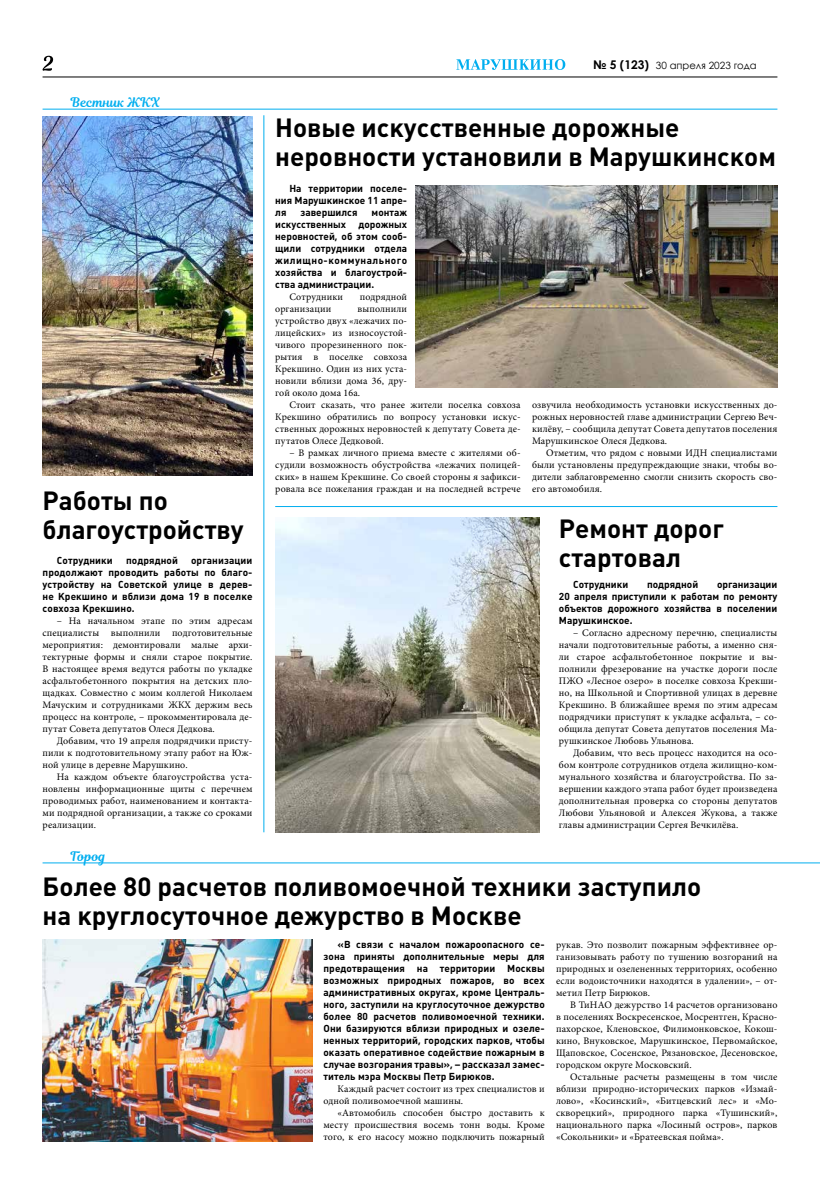
<style>
.page{position:relative;width:820px;height:1191px;background:#fff}
.page>*{position:absolute;margin:0;border:0;box-sizing:border-box;transform-origin:0 0}
.t1{font:700 26px/29px "Plumb C";color:#000}
.t2{font:13px "Magnolia Script";color:#00aeef}
.t3{font:10px/12px "Minion Pro";letter-spacing:.01em;color:#000;text-align:justify}
.t4{font:700 10px/12px "Plumb C";color:#000;text-align:justify}
.t5{font:10px "Century Gothic";color:#000}
.s1{font-weight:700;font-size:12px}
</style>
<div class="page">
<svg style="left:456px;top:59px;width:109px;height:11px"></svg>
<hr style="left:43px;top:76px;width:734px;height:1px;background:#000">
<svg style="left:43px;top:56px;width:10px;height:15px"></svg>
<img style="left:275px;top:517px;width:264px;height:315px">
<hr style="left:43px;top:109px;width:734px;height:1px;background:#00aeef">
<img style="left:43px;top:116px;width:209px;height:359px">
<img style="left:415px;top:185px;width:362px;height:202px">
<hr style="left:43px;top:862px;width:776px;height:1px;background:#00aeef">
<img style="left:43px;top:939px;width:269px;height:202px">
<hr style="left:263px;top:115px;width:1px;height:717px;background:#00aeef">
<hr style="left:275px;top:506px;width:502px;height:1px;background:#00aeef">
<h2 class="t2" style="left:71px;top:93px;width:90px">Вестник ЖКХ</h2>
<h1 class="t1" style="left:43px;top:486px;width:203px">Работы по благоустройству</h1>
<p class="t4" style="left:57px;top:554px;width:58px">Сотрудники</p>
<p class="t4" style="left:126px;top:554px;width:53px">подрядной</p>
<p class="t4" style="left:43px;top:554px;width:211px;text-indent:148px">организации продолжают проводить работы по благо&shy;устройству на Советской улице в дерев&shy;не Крекшино и вблизи дома 19 в поселке совхоза Крекшино.</p>
<p class="t3" style="left:43px;top:615px;width:211px;text-indent:14px">– На начальном этапе по этим адресам специалисты выполнили подготовительные мероприятия: демонтировали малые архи&shy;тектурные формы и сняли старое покрытие.<br>В настоящее время ведутся работы по укладке асфальтобетонного покрытия на детских пло&shy;щадках. Совместно с моим коллегой Николаем Мачуским и сотрудниками ЖКХ держим весь процесс на контроле, – прокомментировала де&shy;путат Совета депутатов Олеся Дедкова.</p>
<p class="t3" style="left:43px;top:735px;width:211px;text-indent:14px">Добавим, что 19 апреля подрядчики присту&shy;пили к подготовительному этапу работ на Юж&shy;ной улице в деревне Марушкино.</p>
<p class="t3" style="left:43px;top:771px;width:211px;text-indent:14px">На каждом объекте благоустройства уста&shy;новлены информационные щиты с перечнем проводимых работ, наименованием и контакта&shy;ми подрядной организации, а также со сроками реализации.</p>
<h2 class="t2" style="left:71px;top:847px;width:37px">Город</h2>
<p class="t5" style="left:593px;top:58px;width:165px"><span class="s1">№ 5 (123)</span> 30 апреля 2023 года</p>
<h1 class="t1" style="left:275px;top:113px;width:502px">Новые искусственные дорожные неровности установили в Марушкинском</h1>
<p class="t4" style="left:275px;top:182px;width:133px;text-indent:14px">На территории поселе&shy;ния Марушкинское 11 апре&shy;ля</p>
<p class="t4" style="left:275px;top:206px;width:133px;text-indent:96px">монтаж искусственных дорожных неровностей, об этом сооб&shy;щили сотрудники отдела жилищно-коммунального хозяйства и благоустрой&shy;ства администрации.</p>
<p class="t3" style="left:289px;top:291px;width:55px">Сотрудники</p>
<p class="t3" style="left:360px;top:291px;width:49px">подрядной</p>
<p class="t3" style="left:275px;top:303px;width:58px">организации</p>
<p class="t4" style="left:300px;top:206px;width:59px">завершился</p>
<p class="t3" style="left:275px;top:303px;width:133px;text-indent:82px">выполнили устройство двух «лежачих по&shy;лицейских» из износоустой&shy;чивого прорезиненного пок&shy;рытия в поселке совхоза Крекшино. Один из них уста&shy;новили вблизи дома 36, дру&shy;гой около дома 16а.</p>
<p class="t3" style="left:275px;top:399px;width:247px;text-indent:14px">Стоит сказать, что ранее жители поселка совхоза Крекшино обратились по вопросу установки искус&shy;ственных дорожных неровностей к депутату Совета де&shy;путатов Олесе Дедковой.</p>
<p class="t3" style="left:275px;top:447px;width:247px;text-indent:14px">– В рамках личного приема вместе с жителями об&shy;судили возможность обустройства «лежачих полицей&shy;ских» в нашем Крекшине. Со своей стороны я зафикси&shy;ровала все пожелания граждан и на последней встрече</p>
<p class="t3" style="left:532px;top:399px;width:247px">озвучила необходимость установки искусственных до&shy;рожных неровностей главе администрации Сергею Веч&shy;килёву, – сообщила депутат Совета депутатов поселения Марушкинское Олеся Дедкова.</p>
<p class="t3" style="left:532px;top:447px;width:247px;text-indent:14px">Отметим, что рядом с новыми ИДН специалистами были установлены предупреждающие знаки, чтобы во&shy;дители заблаговременно смогли снизить скорость сво&shy;его автомобиля.</p>
<h1 class="t1" style="left:558px;top:514px;width:166px">Ремонт дорог стартовал</h1>
<p class="t4" style="left:573px;top:578px;width:57px">Сотрудники</p>
<p class="t4" style="left:647px;top:578px;width:53px">подрядной</p>
<p class="t4" style="left:558px;top:578px;width:220px;text-indent:158px">организации 20 апреля приступили к работам по ремонту объектов дорожного хозяйства в поселении Марушкинское.</p>
<p class="t3" style="left:558px;top:627px;width:220px;text-indent:14px">– Согласно адресному перечню, специалисты начали подготовительные работы, а именно сня&shy;ли старое асфальтобетонное покрытие и вы&shy;полнили фрезерование на участке дороги после ПЖО «Лесное озеро» в поселке совхоза Крекши&shy;но, на Школьной и Спортивной улицах в деревне Крекшино. В ближайшее время по этим адресам подрядчики приступят к укладке асфальта, – со&shy;общила депутат Совета депутатов поселения Ма&shy;рушкинское Любовь Ульянова.</p>
<p class="t3" style="left:558px;top:747px;width:220px;text-indent:14px">Добавим, что весь процесс находится на осо&shy;бом контроле сотрудников отдела жилищно-ком&shy;мунального хозяйства и благоустройства. По за&shy;вершении каждого этапа работ будет произведена дополнительная проверка со стороны депутатов Любови Ульяновой и Алексея Жукова, а также главы администрации Сергея Вечкилёва.</p>
<h1 class="t1" style="left:43px;top:872px;width:659px">Более 80 расчетов поливомоечной техники заступило на круглосуточное дежурство в Москве</h1>
<p class="t4" style="left:323px;top:938px;width:223px;text-indent:14px">«В связи с началом пожароопасного се&shy;зона приняты дополнительные меры для предотвращения на территории Москвы возможных природных пожаров, во всех административных округах, кроме Централь&shy;ного, заступили на круглосуточное дежурство более 80 расчетов поливомоечной техники.<br>Они базируются вблизи природных и озеле&shy;ненных территорий, городских парков, чтобы оказать оперативное содействие пожарным в случае возгорания травы», – рассказал замес&shy;титель мэра Москвы Петр Бирюков.</p>
<p class="t3" style="left:323px;top:1083px;width:223px;text-indent:14px">Каждый расчет состоит из трех специалистов и одной поливомоечной машины.</p>
<p class="t3" style="left:323px;top:1107px;width:223px;text-indent:14px">«Автомобиль способен быстро доставить к месту происшествия восемь тонн воды. Кроме того, к его насосу можно подключить пожарный</p>
<p class="t3" style="left:556px;top:939px;width:223px">рукав. Это позволит пожарным эффективнее ор&shy;ганизовывать работу по тушению возгораний на природных и озелененных территориях, особенно если водоисточники находятся в удалении», – от&shy;метил Петр Бирюков.</p>
<p class="t3" style="left:556px;top:999px;width:223px;text-indent:14px">В ТиНАО дежурство 14 расчетов организовано в поселениях Воскресенское, Мосрентген, Красно&shy;пахорское, Кленовское, Филимонковское, Кокош&shy;кино, Внуковское, Марушкинское, Первомайское, Щаповское, Сосенское, Рязановское, Десеновское, городском округе Московский.</p>
<p class="t3" style="left:556px;top:1071px;width:223px;text-indent:14px">Остальные расчеты размещены в том числе вблизи природно-исторических парков «Измай&shy;лово», «Косинский», «Битцевский лес» и «Мо&shy;скворецкий», природного парка «Тушинский», национального парка «Лосиный остров», парков «Сокольники» и «Братеевская пойма».</p>
</div>
